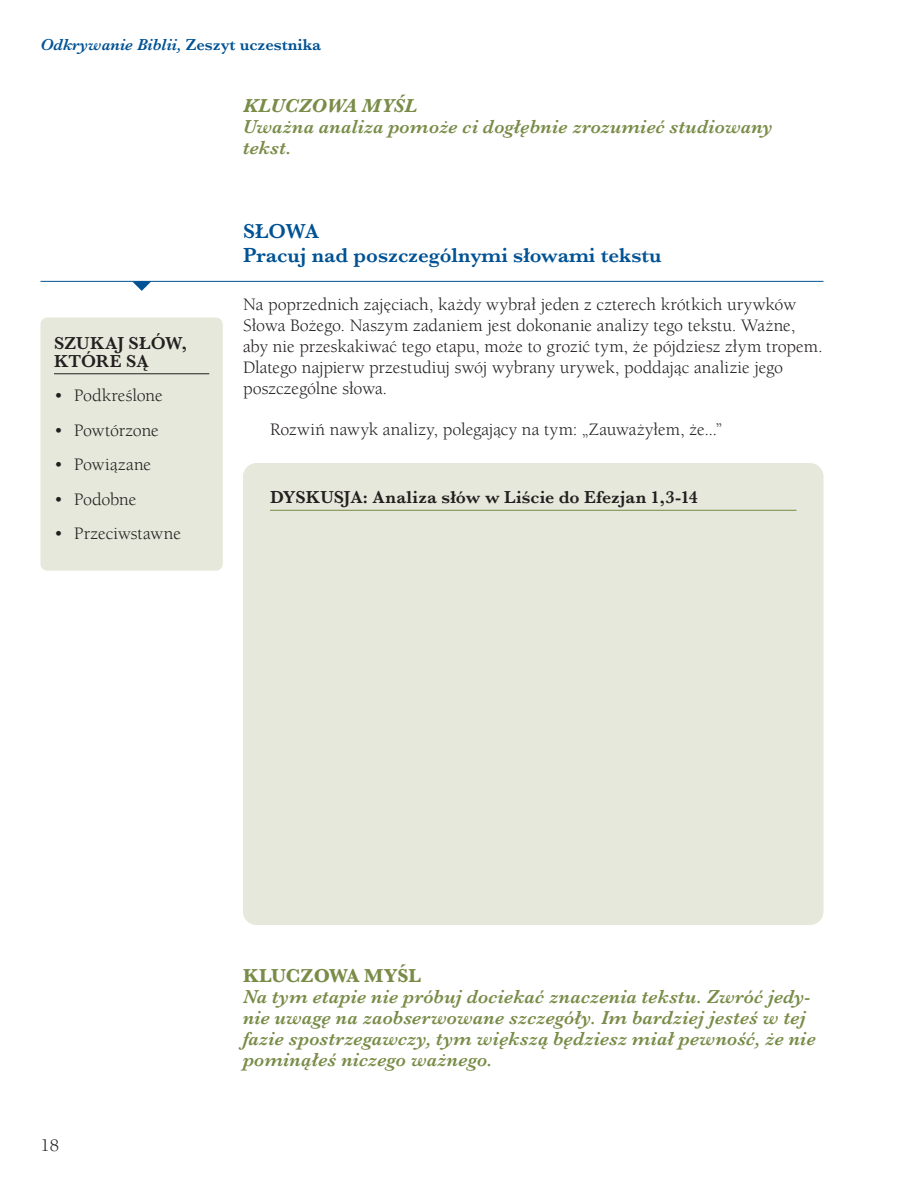
<style>
.page{position:relative;width:918px;height:1188px;background:#fff}
.page>*{position:absolute;margin:0;border:0;box-sizing:border-box;transform-origin:0 0}
.ST_L1_Section_Heads{font:600 21px/24px "Baskerville";color:#005294}
.ST_Key_Thought{font:italic 600 19.5px/21px "Baskerville";letter-spacing:.005em;color:#798c48}
.ST_Body_Copy_1st{font:18px/21px "Berkeley Pro";color:#231f20}
.ST_Body_copy_2nd_plu{font:18px "Berkeley Pro";letter-spacing:.005em;color:#231f20}
.ST_Sidebar_bullets_C{font:18px "Berkeley Pro";letter-spacing:-.005em;color:#231f20}
.ST_Feature_Headline{font:600 18px "Baskerville";letter-spacing:-.005em;color:#231f20}
.ST_Sidebar_Head_Cont{font:600 18px/18px "Baskerville";letter-spacing:.005em;color:#231f20}
.ST_Sidebar_bullets_C-2{font:18px "Berkeley Pro";letter-spacing:.015em;color:#231f20}
.t1{font:18px "Berkeley Std";color:#231f20}
.t2{font:italic 600 16.5px "Baskerville";color:#005294}
.s1{font-style:normal}
.s2{font-weight:700}
.s3{font-weight:700;font-style:normal}
</style>
<div class="page">
<div style="left:243px;top:463px;width:581px;height:462px;background:#e5e8da;border-radius:14px"></div>
<hr style="left:270px;top:510px;width:526px;height:1px;background:#798c48">
<hr style="left:40px;top:281px;width:784px;height:1px;background:#005294">
<svg style="left:132px;top:281px;width:19px;height:10px"></svg>
<div style="left:40px;top:318px;width:183px;height:253px;background:#e5e8da;border-radius:7px"></div>
<hr style="left:54px;top:373px;width:155px;height:1px;background:#231f20">
<p class="t2" style="left:40px;top:34px;width:282px">Odkrywanie Biblii, <span class="s1">Zeszyt uczestnika</span></p>
<p class="ST_Key_Thought" style="left:243px;top:95px;width:531px"><span class="s2">KLUCZOWA MYŚL<br></span>Uważna analiza pomoże ci dogłębnie zrozumieć studiowany tekst.</p>
<p class="ST_Sidebar_Head_Cont" style="left:54px;top:334px;width:134px">SZUKAJ SŁÓW,<br>KTÓRE SĄ</p>
<p class="ST_Sidebar_bullets_C" style="left:54px;top:386px;width:110px">• Podkreślone</p>
<p class="ST_Sidebar_bullets_C" style="left:54px;top:420px;width:106px">• Powtórzone</p>
<p class="ST_Sidebar_bullets_C-2" style="left:54px;top:455px;width:99px">• Powiązane</p>
<p class="ST_Sidebar_bullets_C" style="left:54px;top:489px;width:84px">• Podobne</p>
<p class="ST_Sidebar_bullets_C" style="left:54px;top:524px;width:129px">• Przeciwstawne</p>
<p class="ST_L1_Section_Heads" style="left:243px;top:219px;width:420px">SŁOWA<br>Pracuj nad poszczególnymi słowami tekstu</p>
<p class="ST_Body_Copy_1st" style="left:243px;top:294px;width:581px">Na poprzednich zajęciach, każdy wybrał jeden z czterech krótkich urywków Słowa Bożego. Naszym zadaniem jest dokonanie analizy tego tekstu. Ważne, aby nie przeskakiwać tego etapu, może to grozić tym, że pójdziesz złym tropem.<br>Dlatego najpierw przestudiuj swój wybrany urywek, poddając analizie jego poszczególne słowa.</p>
<p class="ST_Body_copy_2nd_plu" style="left:270px;top:419px;width:454px">Rozwiń nawyk analizy, polegający na tym: „Zauważyłem, że...”</p>
<p class="ST_Feature_Headline" style="left:270px;top:485px;width:429px">DYSKUSJA: Analiza słów w Liście do Efezjan 1,3-14</p>
<p class="t1" style="left:40px;top:1136px;width:20px">18</p>
<p class="ST_Key_Thought" style="left:243px;top:966px;width:574px"><span class="s3">KLUCZOWA MYŚL<br></span>Na tym etapie nie próbuj dociekać znaczenia tekstu. Zwróć jedy&shy;nie uwagę na zaobserwowane szczegóły. Im bardziej jesteś w tej fazie spostrzegawczy, tym większą będziesz miał pewność, że nie pominąłeś niczego ważnego.</p>
</div>
